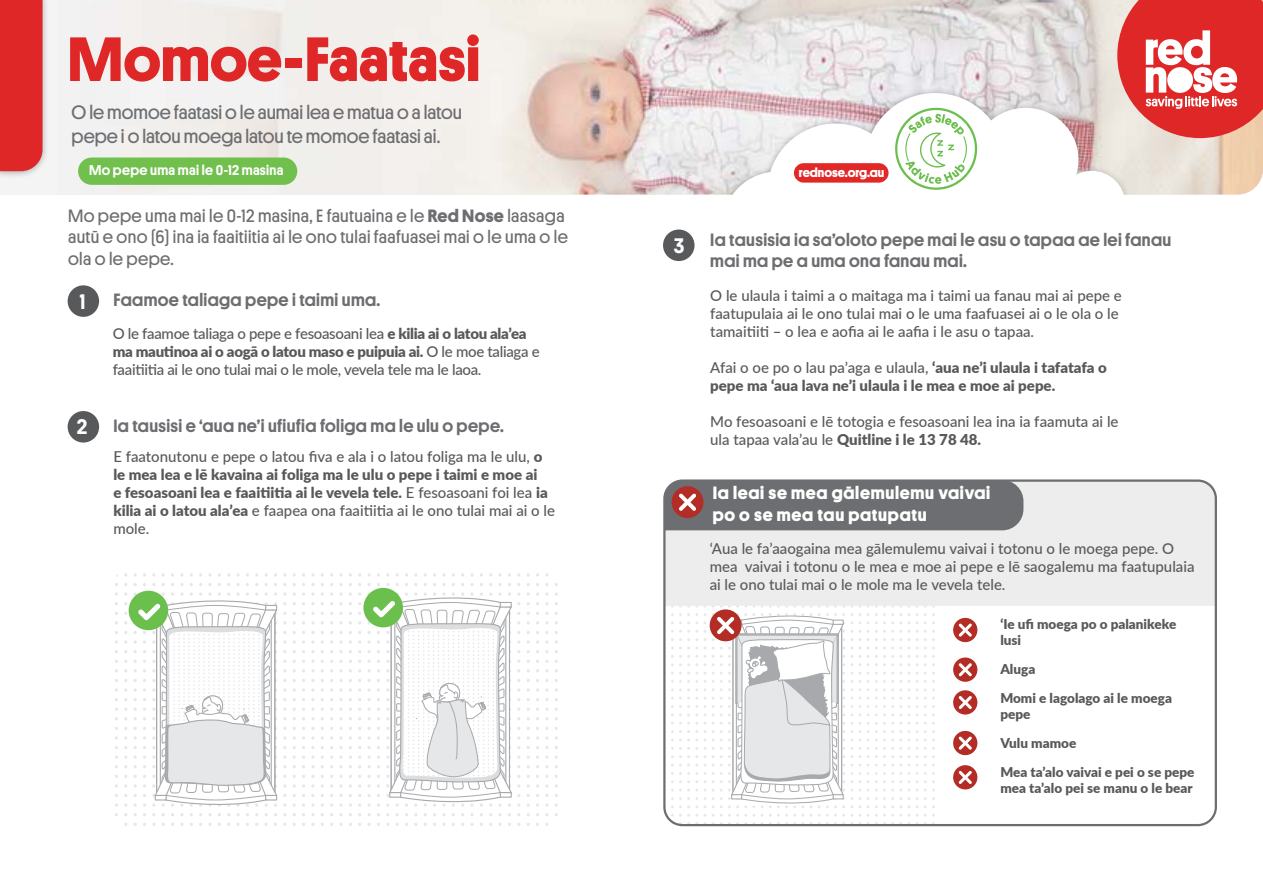
<style>
.page{position:relative;width:1263px;height:893px;background:#fff}
.page>*{position:absolute;margin:0;border:0;box-sizing:border-box;transform-origin:0 0}
.t1{font:700 63px "Platform";color:#de2726}
.t2{font:500 21.3px "Platform";color:#fff}
.t3{font:19.5px/24px "Platform";color:#6d6e71}
.t4{font:500 18px/21.6px "Platform";letter-spacing:.02em;color:#6d6e71}
.t5{font:18px/21.6px "Platform";letter-spacing:.02em;color:#6d6e71}
.t6{font:700 18px/21.6px "Platform";letter-spacing:.04em;color:#fff}
.t7{font:500 15px/18px "Lato";color:#58595b}
.t8{font:500 15px/18px "Lato";letter-spacing:-.02em;color:#58595b}
.t9{font:900 15px/18px "Lato";color:#58595b}
.t10{font:500 14.25px "Platform";letter-spacing:.02em;color:#fff}
.t11{font:900 13.5px/29px "Lato";color:#58595b}
.t12{font:700 13.05px "Platform";color:#fff}
.s1{font-weight:700}
.s2{font-weight:900}
.s3{font-weight:500}
</style>
<div class="page">
<img style="left:0;top:0;width:723px;height:195px">
<div style="left:0;top:0;width:49px;height:178px;background:#000;opacity:.34"></div>
<div style="left:0;top:0;width:43px;height:171px;background:#de2726"></div>
<svg style="left:666px;top:606px;width:40px;height:220px"></svg>
<svg style="left:867px;top:606px;width:43px;height:217px"></svg>
<svg style="left:916px;top:606px;width:2px;height:217px"></svg>
<svg style="left:924px;top:606px;width:11px;height:217px"></svg>
<svg style="left:115px;top:574px;width:3px;height:242px"></svg>
<svg style="left:124px;top:573px;width:3px;height:253px"></svg>
<svg style="left:283px;top:573px;width:3px;height:253px"></svg>
<svg style="left:293px;top:573px;width:3px;height:253px"></svg>
<svg style="left:302px;top:573px;width:3px;height:253px"></svg>
<svg style="left:311px;top:573px;width:4px;height:253px"></svg>
<svg style="left:321px;top:573px;width:3px;height:253px"></svg>
<svg style="left:330px;top:573px;width:3px;height:253px"></svg>
<svg style="left:339px;top:573px;width:4px;height:253px"></svg>
<svg style="left:349px;top:573px;width:3px;height:253px"></svg>
<svg style="left:358px;top:573px;width:3px;height:253px"></svg>
<svg style="left:527px;top:573px;width:3px;height:253px"></svg>
<svg style="left:536px;top:573px;width:3px;height:253px"></svg>
<svg style="left:545px;top:573px;width:3px;height:253px"></svg>
<svg style="left:555px;top:583px;width:3px;height:233px"></svg>
<div style="left:666px;top:482px;width:548px;height:124px;background:#ededee"></div>
<div style="left:129px;top:591px;width:39px;height:39px;background:#6bbf4d;border-radius:50%"></div>
<svg style="left:133px;top:573px;width:144px;height:253px"></svg>
<svg style="left:363px;top:588px;width:40px;height:39px"></svg>
<svg style="left:367px;top:573px;width:153px;height:253px"></svg>
<div style="left:663px;top:479px;width:554px;height:347px;border:2px solid #6d6e71;border-radius:18px"></div>
<div style="left:664px;top:480px;width:359px;height:50px;background:#6d6e71"></div>
<div style="left:68px;top:285px;width:31px;height:32px;background:#58595b;border-radius:50%"></div>
<div style="left:710px;top:609px;width:31px;height:32px;background:#b32c26;border-radius:50%"></div>
<svg style="left:712px;top:539px;width:149px;height:287px"></svg>
<div style="left:68px;top:411px;width:31px;height:32px;background:#58595b;border-radius:50%"></div>
<div style="left:663px;top:230px;width:31px;height:31px;background:#58595b;border-radius:50%"></div>
<div style="left:953px;top:618px;width:24px;height:24px;background:#b32c26;border-radius:50%"></div>
<svg style="left:959px;top:623px;width:13px;height:14px"></svg>
<div style="left:953px;top:657px;width:24px;height:25px;background:#b32c26;border-radius:50%"></div>
<svg style="left:959px;top:663px;width:13px;height:13px"></svg>
<div style="left:953px;top:690px;width:24px;height:24px;background:#b32c26;border-radius:50%"></div>
<svg style="left:959px;top:696px;width:13px;height:13px"></svg>
<div style="left:953px;top:731px;width:24px;height:24px;background:#b32c26;border-radius:50%"></div>
<svg style="left:959px;top:736px;width:13px;height:14px"></svg>
<div style="left:953px;top:765px;width:24px;height:24px;background:#b32c26;border-radius:50%"></div>
<svg style="left:959px;top:771px;width:13px;height:13px"></svg>
<svg style="left:723px;top:0;width:540px;height:195px"></svg>
<div style="left:794px;top:163px;width:94px;height:20px;background:#e12827;border-radius:10px"></div>
<div style="left:78px;top:157px;width:219px;height:28px;background:#71bf4d;border-radius:14px"></div>
<h1 class="t1" style="left:68px;top:13px;width:414px">Momoe-Faatasi</h1>
<h3 class="t3" style="left:72px;top:99px;width:392px">O le momoe faatasi o le aumai lea e matua o a latou pepe i o latou moega latou te momoe faatasi ai.</h3>
<p class="t10" style="left:89px;top:159px;width:196px">Mo pepe uma mai le 0-12 masina</p>
<p class="t5" style="left:68px;top:203px;width:501px">Mo pepe uma mai le 0-12 masina, E fautuaina e le <span class="s1">Red Nose</span> laasaga autū e ono (6) ina ia faaitiitia ai le ono tulai faafuasei mai o le uma o le ola o le pepe.</p>
<h2 class="t2" style="left:80px;top:286px;width:7px">1</h2>
<h2 class="t2" style="left:77px;top:411px;width:12px">2</h2>
<p class="t4" style="left:113px;top:288px;width:269px">Faamoe taliaga pepe i taimi uma.</p>
<p class="t8" style="left:113px;top:324px;width:428px">O le faamoe taliaga o pepe e fesoasoani lea <span class="s2">e kilia ai o latou ala’ea ma mautinoa ai o aogā o latou maso e puipuia ai.</span> O le moe taliaga e faaitiitia ai le ono tulai mai o le mole, vevela tele ma le laoa.</p>
<p class="t4" style="left:113px;top:413px;width:392px">Ia tausisi e ‘aua ne’i ufiufia foliga ma le ulu o pepe.</p>
<p class="t7" style="left:113px;top:446px;width:443px">E faatonutonu e pepe o latou fiva e ala i o latou foliga ma le ulu, <span class="s2">o le mea lea e lē kavaina ai foliga ma le ulu o pepe i taimi e moe ai<br>e fesoasoani lea e faaitiitia ai le vevela tele.</span> E fesoasoani foi lea <span class="s2">ia kilia ai o latou ala’ea</span> e faapea ona faaitiitia ai le ono tulai mai ai o le mole.</p>
<h2 class="t2" style="left:674px;top:230px;width:12px">3</h2>
<p class="t12" style="left:799px;top:163px;width:87px">rednose.org.au</p>
<p class="t4" style="left:710px;top:228px;width:462px">Ia tausisia ia sa’oloto pepe mai le asu o tapaa ae lei fanau mai ma pe a uma ona fanau mai.</p>
<p class="t7" style="left:710px;top:286px;width:413px">O le ulaula i taimi a o maitaga ma i taimi ua fanau mai ai pepe e faatupulaia ai le ono tulai mai o le uma faafuasei ai o le ola o le tamaitiiti – o lea e aofia ai le aafia i le asu o tapaa.</p>
<p class="t9" style="left:710px;top:358px;width:398px"><span class="s3">Afai o oe po o lau pa’aga e ulaula,</span> ‘aua ne’i ulaula i tafatafa o pepe ma ‘aua lava ne’i ulaula i le mea e moe ai pepe.</p>
<p class="t7" style="left:710px;top:412px;width:410px">Mo fesoasoani e lē totogia e fesoasoani lea ina ia faamuta ai le ula tapaa vala’au le <span class="s2">Quitline i le 13 78 48.</span></p>
<p class="t6" style="left:713px;top:481px;width:279px">Ia leai se mea gālemulemu vaivai po o se mea tau patupatu</p>
<p class="t7" style="left:710px;top:539px;width:486px">‘Aua le fa’aaogaina mea gālemulemu vaivai i totonu o le moega pepe. O mea vaivai i totonu o le mea e moe ai pepe e lē saogalemu ma faatupulaia ai le ono tulai mai o le mole ma le vevela tele.</p>
<p class="t11" style="left:1000px;top:615px;width:177px;line-height:16.2px">‘Ie ufi moega po o palanikeke lusi</p>
<p class="t11" style="left:1000px;top:654px;width:173px">Aluga<br>Momi e lagolago ai le moega</p>
<p class="t11" style="left:1000px;top:699px;width:196px">pepe<br>Vulu mamoe<br>Mea ta’alo vaivai e pei o se pepe</p>
<p class="t11" style="left:1000px;top:773px;width:194px">mea ta’alo pei se manu o le bear</p>
</div>
